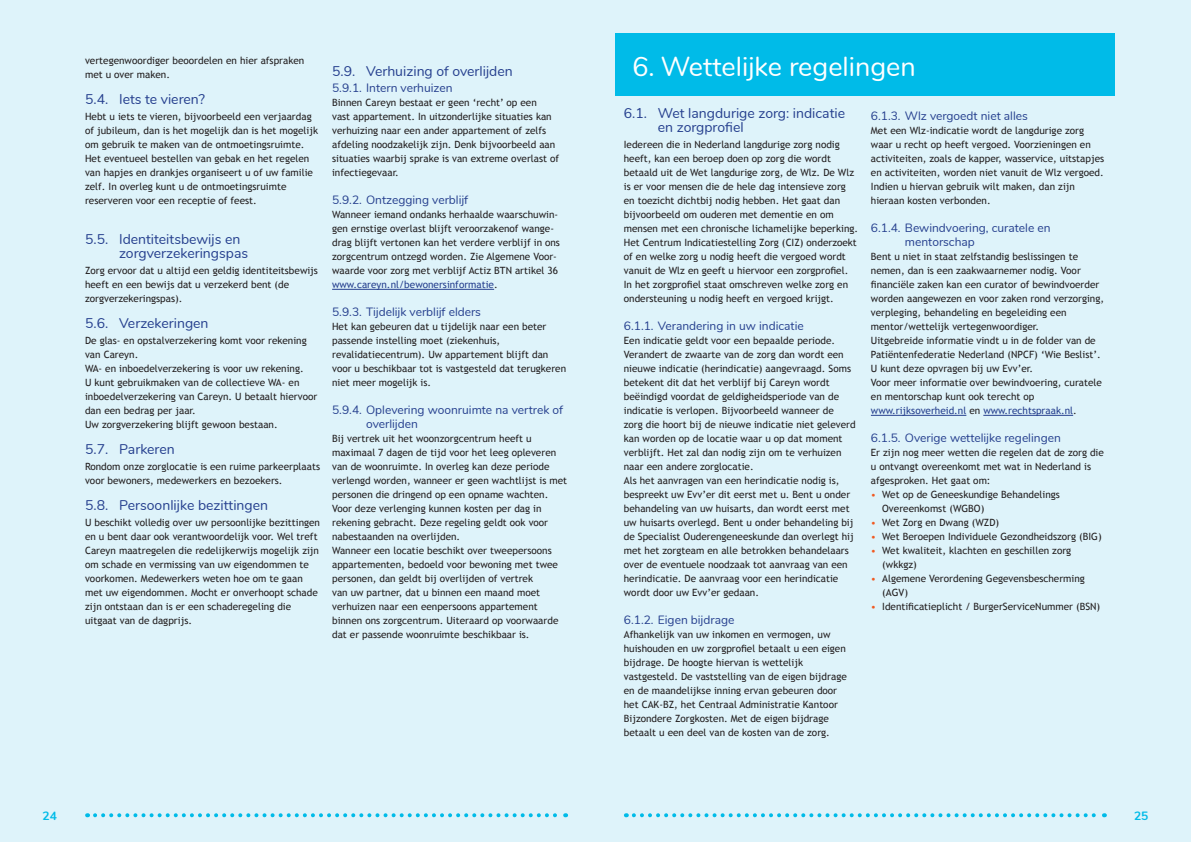
<style>
.page{position:relative;width:1191px;height:842px;background:#fff}
.page>*{position:absolute;margin:0;border:0;box-sizing:border-box;transform-origin:0 0}
.t1{font:27px "Nunito";color:#fff}
.t2{font:14px/14px "Nunito";color:#253f8e}
.t3{font:12px/14px "Nunito";color:#253f8e}
.t4{font:700 12px "Nunito";color:#00bbe8}
.Brood{font:10px/14px "Trebuchet MS";color:#231f20}
.s1{color:#253f8e}
.s2{color:#f15921}
</style>
<div class="page">
<div style="left:0;top:0;width:595px;height:842px;background:#def3fa"></div>
<div style="left:595px;top:0;width:596px;height:842px;background:#def3fa"></div>
<svg style="left:634px;top:813px;width:471px;height:4px"></svg>
<svg style="left:95px;top:813px;width:471px;height:4px"></svg>
<hr style="left:332px;top:289px;width:162px;height:1px;background:#253f8e">
<div style="left:615px;top:34px;width:499px;height:62px;background:#00bbe8"></div>
<hr style="left:871px;top:415px;width:95px;height:1px;background:#253f8e">
<hr style="left:983px;top:415px;width:90px;height:1px;background:#253f8e">
<p class="Brood" style="left:85px;top:54px;width:221px">vertegenwoordiger beoordelen en hier afspraken met u over maken.</p>
<p class="t2" style="left:85px;top:91px;width:121px">5.4. Iets te vieren?</p>
<p class="Brood" style="left:85px;top:110px;width:234px">Hebt u iets te vieren, bijvoorbeeld een verjaardag of jubileum, dan is het mogelijk dan is het mogelijk om gebruik te maken van de ontmoetingsruimte.</p>
<p class="Brood" style="left:85px;top:152px;width:229px">Het eventueel bestellen van gebak en het regelen van hapjes en drankjes organiseert u of uw familie zelf. In overleg kunt u de ontmoetingsruimte reserveren voor een receptie of feest.</p>
<p class="t2" style="left:119px;top:231px;width:131px;text-indent:-34px">5.5. Identiteitsbewijs en zorgverzekeringspas</p>
<p class="Brood" style="left:85px;top:264px;width:234px">Zorg ervoor dat u altijd een geldig identiteitsbewijs heeft en een bewijs dat u verzekerd bent (de zorgverzekeringspas).</p>
<p class="t2" style="left:85px;top:315px;width:125px">5.6. Verzekeringen</p>
<p class="Brood" style="left:85px;top:334px;width:223px">De glas- en opstalverzekering komt voor rekening van Careyn.</p>
<p class="Brood" style="left:85px;top:362px;width:220px">WA- en inboedelverzekering is voor uw rekening.</p>
<p class="Brood" style="left:85px;top:376px;width:234px">U kunt gebruikmaken van de collectieve WA- en inboedelverzekering van Careyn. U betaalt hiervoor dan een bedrag per jaar.</p>
<p class="Brood" style="left:85px;top:418px;width:194px">Uw zorgverzekering blijft gewoon bestaan.</p>
<p class="t2" style="left:85px;top:441px;width:91px">5.7. Parkeren</p>
<p class="Brood" style="left:85px;top:460px;width:236px">Rondom onze zorglocatie is een ruime parkeerplaats voor bewoners, medewerkers en bezoekers.</p>
<p class="t2" style="left:85px;top:497px;width:184px">5.8. Persoonlijke bezittingen</p>
<p class="Brood" style="left:85px;top:516px;width:236px">U beschikt volledig over uw persoonlijke bezittingen en u bent daar ook verantwoordelijk voor. Wel treft Careyn maatregelen die redelijkerwijs mogelijk zijn om schade en vermissing van uw eigendommen te voorkomen. Medewerkers weten hoe om te gaan met uw eigendommen. Mocht er onverhoopt schade zijn ontstaan dan is er een schaderegeling die uitgaat van de dagprijs.</p>
<p class="t2" style="left:332px;top:63px;width:182px">5.9. Verhuizing of overlijden</p>
<p class="t3" style="left:332px;top:80px;width:122px">5.9.1. Intern verhuizen</p>
<p class="Brood" style="left:332px;top:96px;width:225px">Binnen Careyn bestaat er geen ‘recht’ op een vast appartement. In uitzonderlijke situaties kan verhuizing naar een ander appartement of zelfs afdeling noodzakelijk zijn. Denk bijvoorbeeld aan</p>
<p class="Brood" style="left:332px;top:152px;width:229px">situaties waarbij sprake is van extreme overlast of infectiegevaar.</p>
<p class="t3" style="left:332px;top:192px;width:138px">5.9.2. Ontzegging verblijf</p>
<p class="Brood" style="left:332px;top:208px;width:229px">Wanneer iemand ondanks herhaalde waarschuwin&shy;gen ernstige overlast blijft veroorzakenof wange&shy;drag blijft vertonen kan het verdere verblijf in ons zorgcentrum ontzegd worden. Zie Algemene Voor&shy;waarde voor zorg met verblijf Actiz BTN artikel 36 <span class="s1">www.careyn.nl/bewonersinformatie</span>.</p>
<p class="t3" style="left:332px;top:304px;width:150px">5.9.3. Tijdelijk verblijf elders</p>
<p class="Brood" style="left:332px;top:320px;width:216px">Het kan gebeuren dat u tijdelijk naar een beter passende instelling moet (ziekenhuis,</p>
<p class="Brood" style="left:332px;top:348px;width:236px">revalidatiecentrum). Uw appartement blijft dan voor u beschikbaar tot is vastgesteld dat terugkeren niet meer mogelijk is.</p>
<p class="t3" style="left:366px;top:402px;width:198px;text-indent:-34px">5.9.4. Oplevering woonruimte na vertrek of overlijden</p>
<p class="Brood" style="left:332px;top:432px;width:236px">Bij vertrek uit het woonzorgcentrum heeft u maximaal 7 dagen de tijd voor het leeg opleveren van de woonruimte. In overleg kan deze periode verlengd worden, wanneer er geen wachtlijst is met personen die dringend op een opname wachten.</p>
<p class="Brood" style="left:332px;top:502px;width:218px">Voor deze verlenging kunnen kosten per dag in rekening gebracht. Deze regeling geldt ook voor nabestaanden na overlijden.</p>
<p class="Brood" style="left:332px;top:544px;width:228px">Wanneer een locatie beschikt over tweepersoons appartementen, bedoeld voor bewoning met twee personen, dan geldt bij overlijden of vertrek<br>van uw partner, dat u binnen een maand moet verhuizen naar een eenpersoons appartement binnen ons zorgcentrum. Uiteraard op voorwaarde dat er passende woonruimte beschikbaar is.</p>
<p class="t1" style="left:632px;top:47px;width:285px">6. Wettelijke regelingen</p>
<p class="t2" style="left:658px;top:105px;width:189px;text-indent:-34px">6.1. Wet langdurige zorg: indicatie en zorgprofiel</p>
<p class="Brood" style="left:624px;top:138px;width:232px">Iedereen die in Nederland langdurige zorg nodig heeft, kan een beroep doen op zorg die wordt betaald uit de Wet langdurige zorg, de Wlz. De Wlz is er voor mensen die de hele dag intensieve zorg en toezicht dichtbij nodig hebben. Het gaat dan bijvoorbeeld om ouderen met dementie en om</p>
<p class="Brood" style="left:624px;top:222px;width:236px">mensen met een chronische lichamelijke beperking.<br>Het Centrum Indicatiestelling Zorg (CIZ) onderzoekt of en welke zorg u nodig heeft die vergoed wordt vanuit de Wlz en geeft u hiervoor een zorgprofiel.<br>In het zorgprofiel staat omschreven welke zorg en ondersteuning u nodig heeft en vergoed krijgt.</p>
<p class="t3" style="left:624px;top:318px;width:181px">6.1.1. Verandering in uw indicatie</p>
<p class="Brood" style="left:624px;top:334px;width:233px">Een indicatie geldt voor een bepaalde periode.<br>Verandert de zwaarte van de zorg dan wordt een nieuwe indicatie (herindicatie) aangevraagd. Soms betekent dit dat het verblijf bij Careyn wordt beëindigd voordat de geldigheidsperiode van de indicatie is verlopen. Bijvoorbeeld wanneer de<br>zorg die hoort bij de nieuwe indicatie niet geleverd kan worden op de locatie waar u op dat moment verblijft. Het zal dan nodig zijn om te verhuizen naar een andere zorglocatie.</p>
<p class="Brood" style="left:624px;top:474px;width:231px">Als het aanvragen van een herindicatie nodig is, bespreekt uw Evv’er dit eerst met u. Bent u onder behandeling van uw huisarts, dan wordt eerst met uw huisarts overlegd. Bent u onder behandeling bij de Specialist Ouderengeneeskunde dan overlegt hij met het zorgteam en alle betrokken behandelaars over de eventuele noodzaak tot aanvraag van een herindicatie. De aanvraag voor een herindicatie wordt door uw Evv’er gedaan.</p>
<p class="t3" style="left:624px;top:612px;width:112px">6.1.2. Eigen bijdrage</p>
<p class="Brood" style="left:624px;top:628px;width:223px">Afhankelijk van uw inkomen en vermogen, uw huishouden en uw zorgprofiel betaalt u een eigen bijdrage. De hoogte hiervan is wettelijk</p>
<p class="Brood" style="left:624px;top:670px;width:224px">vastgesteld. De vaststelling van de eigen bijdrage en de maandelijkse inning ervan gebeuren door het CAK-BZ, het Centraal Administratie Kantoor Bijzondere Zorgkosten. Met de eigen bijdrage betaalt u een deel van de kosten van de zorg.</p>
<p class="t3" style="left:871px;top:108px;width:158px">6.1.3. Wlz vergoedt niet alles</p>
<p class="Brood" style="left:871px;top:124px;width:235px">Met een Wlz-indicatie wordt de langdurige zorg waar u recht op heeft vergoed. Voorzieningen en activiteiten, zoals de kapper, wasservice, uitstapjes en activiteiten, worden niet vanuit de Wlz vergoed.<br>Indien u hiervan gebruik wilt maken, dan zijn hieraan kosten verbonden.</p>
<p class="t3" style="left:905px;top:220px;width:147px;text-indent:-34px">6.1.4. Bewindvoering, curatele en mentorschap</p>
<p class="Brood" style="left:871px;top:250px;width:235px">Bent u niet in staat zelfstandig beslissingen te nemen, dan is een zaakwaarnemer nodig. Voor financiële zaken kan een curator of bewindvoerder worden aangewezen en voor zaken rond verzorging, verpleging, behandeling en begeleiding een mentor/wettelijk vertegenwoordiger.</p>
<p class="Brood" style="left:871px;top:334px;width:231px">Uitgebreide informatie vindt u in de folder van de<br>Patiëntenfederatie Nederland (NPCF) ‘Wie Beslist’.<br>U kunt deze opvragen bij uw Evv’er.</p>
<p class="Brood" style="left:871px;top:376px;width:233px">Voor meer informatie over bewindvoering, curatele en mentorschap kunt ook terecht op <span class="s1">www.rijksoverheid.nl</span> en <span class="s1">www.rechtspraak.nl</span>.</p>
<p class="t3" style="left:871px;top:430px;width:191px">6.1.5. Overige wettelijke regelingen</p>
<p class="Brood" style="left:871px;top:446px;width:234px">Er zijn nog meer wetten die regelen dat de zorg die u ontvangt overeenkomt met wat in Nederland is afgesproken. Het gaat om:</p>
<p class="Brood" style="left:882px;top:488px;width:179px;text-indent:-11px"><span class="s2">•</span> Wet op de Geneeskundige Behandelings<br>Overeenkomst (WGBO)</p>
<p class="Brood" style="left:871px;top:516px;width:130px"><span class="s2">•</span> Wet Zorg en Dwang (WZD)</p>
<p class="Brood" style="left:871px;top:530px;width:232px"><span class="s2">•</span> Wet Beroepen Individuele Gezondheidszorg (BIG)</p>
<p class="Brood" style="left:882px;top:544px;width:190px;text-indent:-11px"><span class="s2">•</span> Wet kwaliteit, klachten en geschillen zorg (wkkgz)</p>
<p class="Brood" style="left:882px;top:572px;width:204px;text-indent:-11px"><span class="s2">•</span> Algemene Verordening Gegevensbescherming (AGV)</p>
<p class="Brood" style="left:871px;top:600px;width:231px"><span class="s2">•</span> Identificatieplicht / BurgerServiceNummer (BSN)</p>
<p class="t4" style="left:43px;top:807px;width:16px">24</p>
<p class="t4" style="left:1134px;top:807px;width:16px">25</p>
</div>
